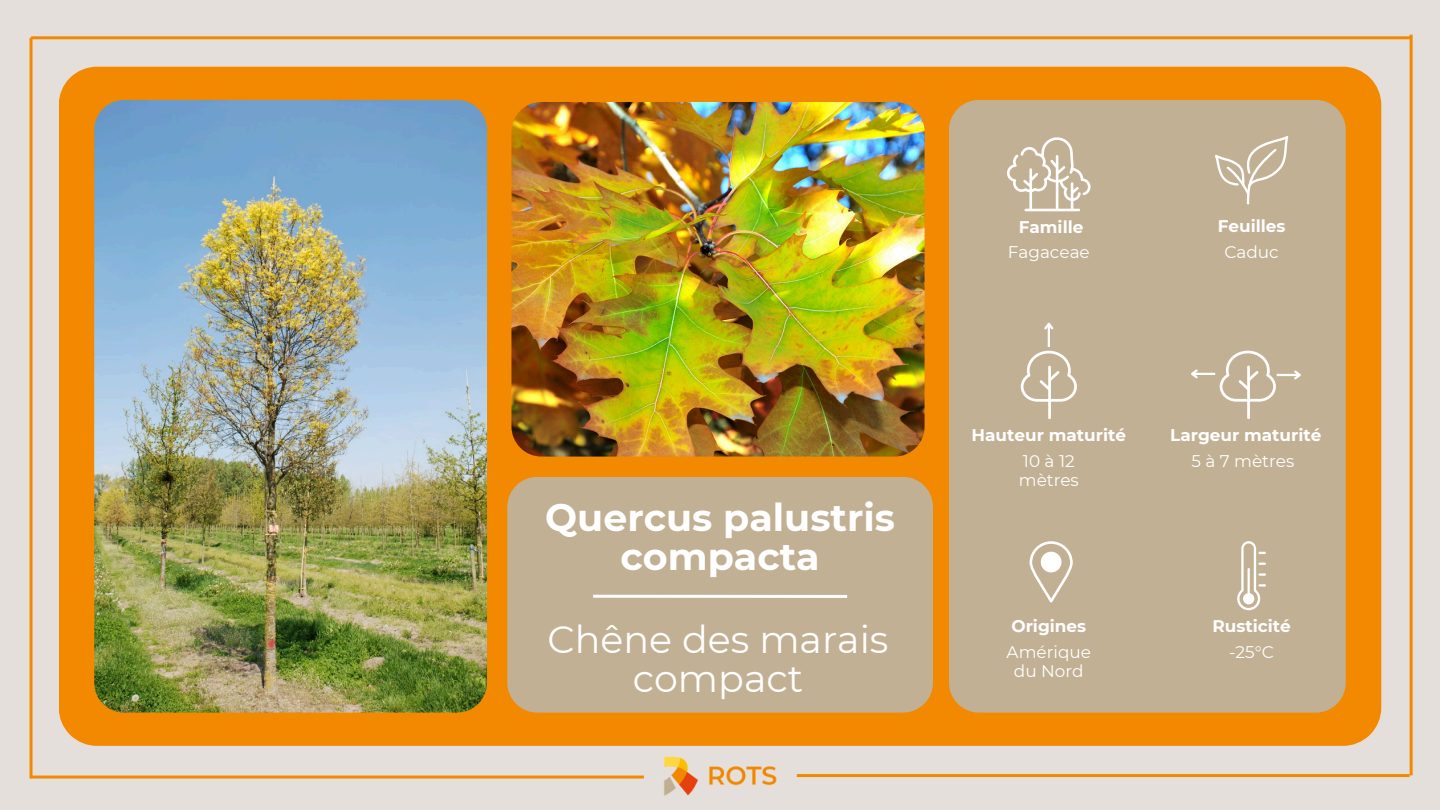
<style>
.page{position:relative;width:1440px;height:810px;background:#e5dfdb}
.page>*{position:absolute;margin:0;border:0;box-sizing:border-box;transform-origin:0 0}
.t1{font:700 38px/39.8px "Montserrat";color:#fff;text-align:center}
.t2{font:38px/39.8px "Montserrat";color:#fff;text-align:center}
.t3{font:700 16.9px "Montserrat";color:#fff}
.t4{font:16.9px/18.8px "Montserrat";color:#fff}
</style>
<div class="page">
<div style="left:59px;top:67px;width:1322px;height:679px;background:#f28900"></div>
<div style="left:949px;top:100px;width:397px;height:612px;background:#c1b093;border-radius:30px"></div>
<img style="left:511px;top:102px;width:413px;height:355px;border-radius:30px">
<img style="left:649px;top:741px;width:142px;height:55px">
<div style="left:507px;top:477px;width:426px;height:236px;background:#c1b093;border-radius:30px"></div>
<hr style="left:593px;top:595px;width:254px;height:3px;background:#fff">
<img style="left:94px;top:100px;width:393px;height:612px;border-radius:30px">
<hr style="left:797px;top:774px;width:613px;height:3px;background:#f28900">
<hr style="left:31px;top:776px;width:613px;height:3px;background:#f28900">
<hr style="left:30px;top:38px;width:3px;height:741px;background:#f28900">
<hr style="left:31px;top:36px;width:1380px;height:3px;background:#f28900">
<hr style="left:1410px;top:35px;width:3px;height:740px;background:#f28900">
<svg style="left:1007px;top:137px;width:84px;height:74px"></svg>
<svg style="left:1030px;top:541px;width:43px;height:62px"></svg>
<div style="left:1041px;top:552px;width:21px;height:20px;background:#fff;border-radius:50%"></div>
<svg style="left:1237px;top:541px;width:29px;height:69px"></svg>
<svg style="left:1215px;top:136px;width:73px;height:69px"></svg>
<svg style="left:1021px;top:351px;width:56px;height:68px"></svg>
<hr style="left:1048px;top:324px;width:2px;height:23px;background:#fff">
<svg style="left:1044px;top:322px;width:10px;height:9px"></svg>
<svg style="left:1220px;top:351px;width:56px;height:68px"></svg>
<hr style="left:1277px;top:374px;width:23px;height:2px;background:#fff">
<svg style="left:1292px;top:370px;width:9px;height:10px"></svg>
<hr style="left:1192px;top:373px;width:23px;height:2px;background:#fff">
<svg style="left:1191px;top:369px;width:9px;height:10px"></svg>
<h2 class="t1" style="left:545px;top:497px;width:351px">Quercus palustris compacta</h2>
<p class="t2" style="left:548px;top:619px;width:343px">Chêne des marais compact</p>
<p class="t3" style="left:1019px;top:216px;width:66px">Famille</p>
<h4 class="t4" style="left:1008px;top:243px;width:83px">Fagaceae</h4>
<p class="t3" style="left:1218px;top:216px;width:69px">Feuilles</p>
<p class="t4" style="left:1224px;top:243px;width:56px">Caduc</p>
<h4 class="t3" style="left:972px;top:424px;width:156px">Hauteur maturité</h4>
<p class="t4" style="left:1019px;top:451px;width:62px">10 à 12 mètres</p>
<p class="t3" style="left:1170px;top:424px;width:153px">Largeur maturité</p>
<p class="t4" style="left:1192px;top:451px;width:104px">5 à 7 mètres</p>
<p class="t3" style="left:1011px;top:616px;width:76px">Origines</p>
<h4 class="t4" style="left:1007px;top:643px;width:86px;text-align:center">Amérique du Nord</h4>
<h4 class="t3" style="left:1212px;top:616px;width:80px">Rusticité</h4>
<p class="t4" style="left:1229px;top:643px;width:46px">-25°C</p>
</div>
